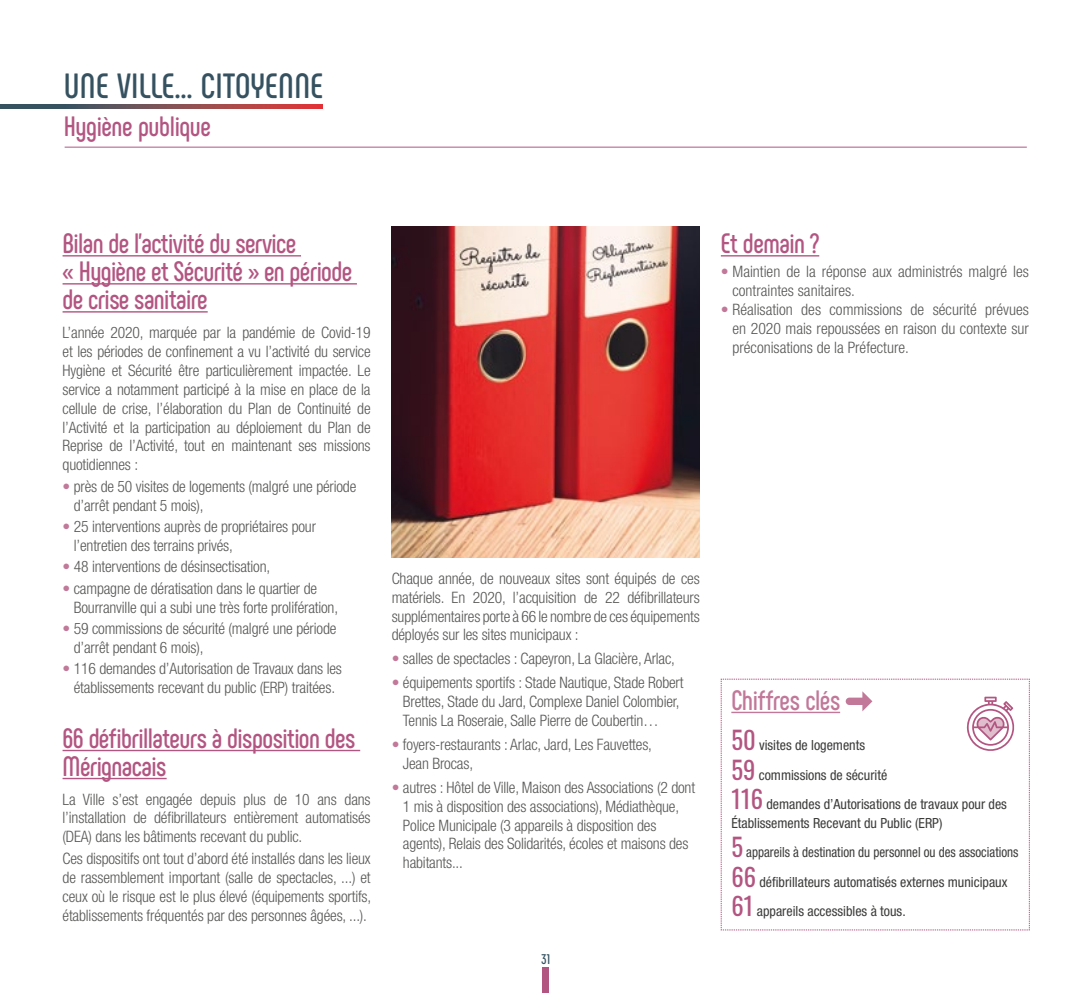
<style>
.page{position:relative;width:1092px;height:993px;background:#fff}
.page>*{position:absolute;margin:0;border:0;box-sizing:border-box;transform-origin:0 0}
.t1{font:700 35px "Phenomena";letter-spacing:.01em;color:#365261}
.t2{font:700 28px/28px "Phenomena";letter-spacing:-.02em;color:#b35581;scale:.96 1}
.t3{font:700 28px "Phenomena";letter-spacing:-.015em;color:#c17899;scale:.96 1}
.t4{font:300 condensed 15.75px/18.9px "Helvetica Neue LT Std";letter-spacing:-.01em;color:#575756}
.t5{font:condensed 14px/29.2px "Helvetica Neue LT Std";color:#3c3c3b}
.t6{font:700 14px "Phenomena";color:#365261}
.s1{color:#c17899}
.s2{font-family:"Oswald";font-stretch:normal;font-size:24.5px;color:#b35581}
</style>
<div class="page">
<hr style="left:63px;top:255px;width:238px;height:1px;background:#b35581">
<hr style="left:63px;top:283px;width:294px;height:1px;background:#b35581">
<hr style="left:63px;top:311px;width:145px;height:1px;background:#b35581">
<hr style="left:63px;top:749px;width:297px;height:2px;background:#b35581">
<hr style="left:63px;top:777px;width:104px;height:2px;background:#b35581">
<hr style="left:720px;top:255px;width:99px;height:1px;background:#b35581">
<img style="left:391px;top:226px;width:308px;height:331px">
<div style="left:542px;top:967px;width:6px;height:25px;background:#b35581"></div>
<hr style="left:65px;top:147px;width:961px;height:1px;background:#b35581">
<svg style="left:0;top:105px;width:322px;height:3px"></svg>
<svg style="left:720px;top:678px;width:309px;height:252px"></svg>
<h1 class="t1" style="left:64px;top:64px;width:261px">UNE VILLE… CITOYENNE</h1>
<h2 class="t2" style="left:64px;top:112px;width:155px">Hygiène publique</h2>
<h2 class="t2" style="left:63px;top:229px;width:303px">Bilan de l’activité du service<br>« Hygiène et Sécurité » en période de crise sanitaire</h2>
<p class="t4" style="left:63px;top:322px;width:309px;text-align:justify">L’année 2020, marquée par la pandémie de Covid-19 et les périodes de confinement a vu l’activité du service Hygiène et Sécurité être particulièrement impactée. Le service a notamment participé à la mise en place de la cellule de crise, l’élaboration du Plan de Continuité de l’Activité et la participation au déploiement du Plan de Reprise de l’Activité, tout en maintenant ses missions quotidiennes :</p>
<p class="t4" style="left:74px;top:476px;width:284px;text-indent:-11px"><span class="s1">•</span> près de 50 visites de logements (malgré une période d’arrêt pendant 5 mois),</p>
<p class="t4" style="left:74px;top:516px;width:244px;text-indent:-11px"><span class="s1">•</span> 25 interventions auprès de propriétaires pour l’entretien des terrains privés,</p>
<p class="t4" style="left:63px;top:557px;width:209px"><span class="s1">•</span> 48 interventions de désinsectisation,</p>
<p class="t4" style="left:74px;top:578px;width:266px;text-indent:-11px"><span class="s1">•</span> campagne de dératisation dans le quartier de<br>Bourranville qui a subi une très forte prolifération,</p>
<p class="t4" style="left:74px;top:618px;width:264px;text-indent:-11px"><span class="s1">•</span> 59 commissions de sécurité (malgré une période d’arrêt pendant 6 mois),</p>
<p class="t4" style="left:63px;top:659px;width:281px;text-align:center"><span class="s1">•</span> 116 demandes d’Autorisation de Travaux dans les établissements recevant du public (ERP) traitées.</p>
<h2 class="t2" style="left:63px;top:723px;width:306px">66 défibrillateurs à disposition des<br>Mérignacais</h2>
<p class="t4" style="left:63px;top:789px;width:309px;text-align:justify">La Ville s’est engagée depuis plus de 10 ans dans l’installation de défibrillateurs entièrement automatisés (DEA) dans les bâtiments recevant du public.</p>
<p class="t4" style="left:63px;top:848px;width:310px;text-align:justify">Ces dispositifs ont tout d’abord été installés dans les lieux de rassemblement important (salle de spectacles, ...) et ceux où le risque est le plus élevé (équipements sportifs, établissements fréquentés par des personnes âgées, ...).</p>
<p class="t4" style="left:391px;top:568px;width:309px;text-align:justify">Chaque année, de nouveaux sites sont équipés de ces matériels. En 2020, l’acquisition de 22 défibrillateurs supplémentaires porte à 66 le nombre de ces équipements déployés sur les sites municipaux :</p>
<p class="t4" style="left:391px;top:649px;width:285px"><span class="s1">•</span> salles de spectacles : Capeyron, La Glacière, Arlac,</p>
<p class="t4" style="left:403px;top:672px;width:282px;text-indent:-11px"><span class="s1">•</span> équipements sportifs : Stade Nautique, Stade Robert<br>Brettes, Stade du Jard, Complexe Daniel Colombier,<br>Tennis La Roseraie, Salle Pierre de Coubertin…</p>
<p class="t4" style="left:403px;top:734px;width:250px;text-indent:-11px"><span class="s1">•</span> foyers-restaurants : Arlac, Jard, Les Fauvettes,<br>Jean Brocas,</p>
<p class="t4" style="left:403px;top:777px;width:294px;text-indent:-11px"><span class="s1">•</span> autres : Hôtel de Ville, Maison des Associations (2 dont 1 mis à disposition des associations), Médiathèque, Police Municipale (3 appareils à disposition des agents), Relais des Solidarités, écoles et maisons des habitants...</p>
<p class="t6" style="left:541px;top:950px;width:11px">31</p>
<h2 class="t2" style="left:720px;top:229px;width:104px">Et demain ?</h2>
<p class="t4" style="left:732px;top:262px;width:298px;text-indent:-12px"><span class="s1">•</span> Maintien de la réponse aux administrés malgré les contraintes sanitaires.</p>
<p class="t4" style="left:732px;top:299px;width:298px;text-align:justify;text-indent:-12px"><span class="s1">•</span> Réalisation des commissions de sécurité prévues en 2020 mais repoussées en raison du contexte sur préconisations de la Préfecture.</p>
<h2 class="t3" style="left:731px;top:682px;width:115px">Chiffres clés</h2>
<p class="t5" style="left:731px;top:730px;width:277px"><span class="s2">50</span> visites de logements<br><span class="s2">59</span> commissions de sécurité<br><span class="s2">116</span> demandes d’Autorisations de travaux pour des</p>
<p class="t5" style="left:731px;top:808px;width:288px">Établissements Recevant du Public (ERP)<br><span class="s2">5</span> appareils à destination du personnel ou des associations <span class="s2">66</span> défibrillateurs automatisés externes municipaux <span class="s2">61</span> appareils accessibles à tous.</p>
</div>
